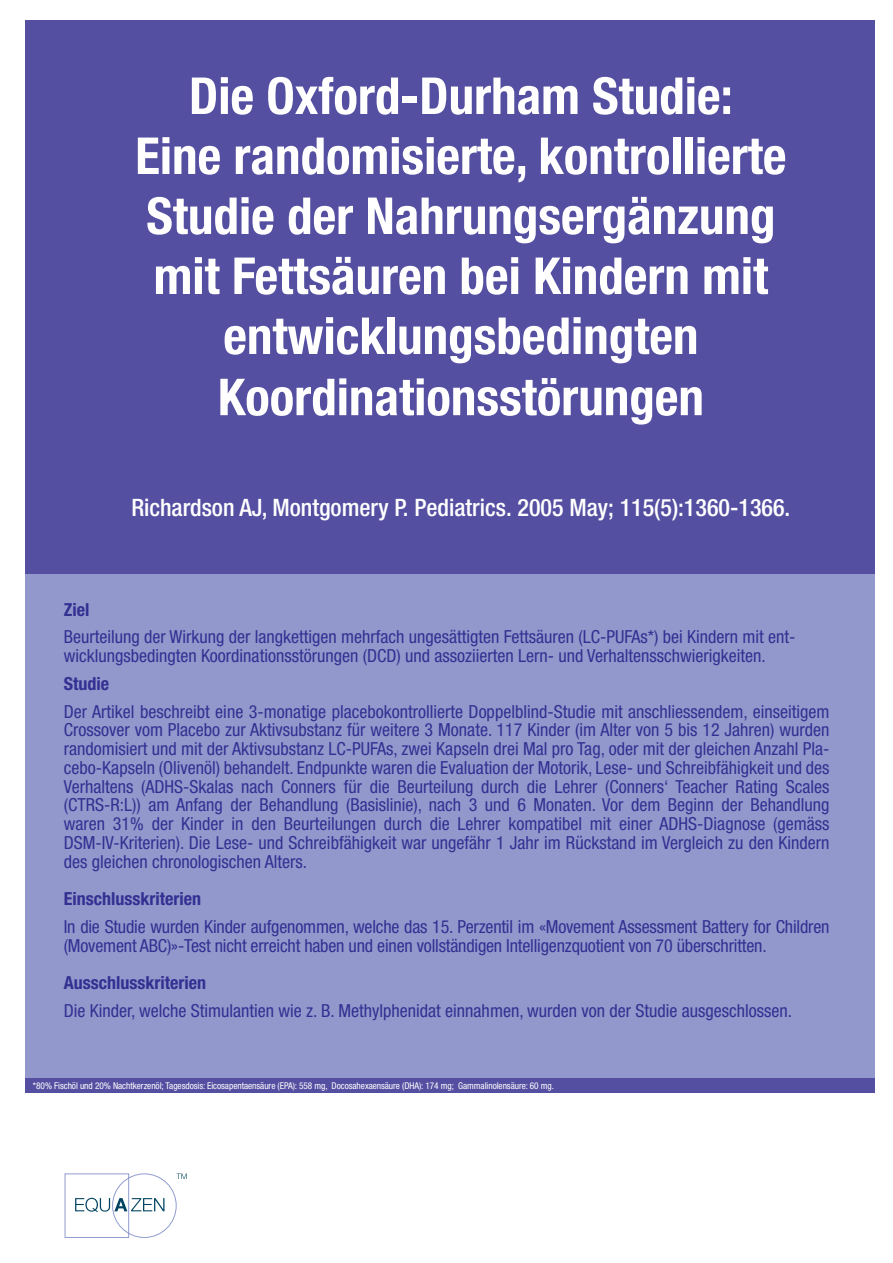
<style>
.page{position:relative;width:893px;height:1263px;background:#fff}
.page>*{position:absolute;margin:0;border:0;box-sizing:border-box;transform-origin:0 0}
.t1{font:700 condensed 51px/60.3px "Helvetica Neue";color:#fff;text-align:center}
.t2{font:500 condensed 24px "Helvetica Neue";color:#fff}
.t3{font:condensed 18px/18.8px "Helvetica Neue";color:#333092}
.t4{font:700 condensed 18px "Helvetica Neue";color:#333092}
.t5{font:condensed 9.3px "Helvetica Neue";letter-spacing:-.005em;color:#fff}
</style>
<div class="page">
<svg style="left:64px;top:1173px;width:123px;height:65px"></svg>
<div style="left:26px;top:20px;width:848px;height:1073px;background:#544fa1"></div>
<div style="left:26px;top:574px;width:848px;height:503px;background:#9398cc"></div>
<h1 class="t1" style="left:135px;top:70px;width:652px">Die Oxford-Durham Studie:<br>Eine randomisierte, kontrollierte<br>Studie der Nahrungsergänzung mit Fettsäuren bei Kindern mit entwicklungsbedingten<br>Koordinationsstörungen</h1>
<h2 class="t2" style="left:131px;top:499px;width:660px">Richardson AJ, Montgomery P. Pediatrics. 2005 May; 115(5):1360-1366.</h2>
<p class="t4" style="left:64px;top:603px;width:27px">Ziel</p>
<p class="t3" style="left:64px;top:629px;width:733px">Beurteilung der Wirkung der langkettigen mehrfach ungesättigten Fettsäuren (LC-PUFAs*) bei Kindern mit ent&shy;wicklungsbedingten Koordinationsstörungen (DCD) und assoziierten Lern- und Verhaltensschwierigkeiten.</p>
<p class="t4" style="left:64px;top:677px;width:47px">Studie</p>
<p class="t3" style="left:64px;top:703px;width:767px;text-align:justify">Der Artikel beschreibt eine 3-monatige placebokontrollierte Doppelblind-Studie mit anschliessendem, einseitigem Crossover vom Placebo zur Aktivsubstanz für weitere 3 Monate. 117 Kinder (im Alter von 5 bis 12 Jahren) wurden randomisiert und mit der Aktivsubstanz LC-PUFAs, zwei Kapseln drei Mal pro Tag, oder mit der gleichen Anzahl Pla&shy;cebo-Kapseln (Olivenöl) behandelt. Endpunkte waren die Evaluation der Motorik, Lese- und Schreibfähigkeit und des Verhaltens (ADHS-Skalas nach Conners für die Beurteilung durch die Lehrer (Conners‘ Teacher Rating Scales (CTRS-R:L)) am Anfang der Behandlung (Basislinie), nach 3 und 6 Monaten. Vor dem Beginn der Behandlung waren 31% der Kinder in den Beurteilungen durch die Lehrer kompatibel mit einer ADHS-Diagnose (gemäss DSM-IV-Kriterien). Die Lese- und Schreibfähigkeit war ungefähr 1 Jahr im Rückstand im Vergleich zu den Kindern des gleichen chronologischen Alters.</p>
<p class="t4" style="left:64px;top:892px;width:139px">Einschlusskriterien</p>
<p class="t3" style="left:64px;top:919px;width:767px">In die Studie wurden Kinder aufgenommen, welche das 15. Perzentil im «Movement Assessment Battery for Children (Movement ABC)»-Test nicht erreicht haben und einen vollständigen Intelligenzquotient von 70 überschritten.</p>
<p class="t4" style="left:64px;top:976px;width:144px">Ausschlusskriterien</p>
<p class="t3" style="left:64px;top:1003px;width:730px">Die Kinder, welche Stimulantien wie z. B. Methylphenidat einnahmen, wurden von der Studie ausgeschlossen.</p>
<p class="t5" style="left:33px;top:1083px;width:522px">*80% Fischöl und 20% Nachtkerzenöl; Tagesdosis: Eicosapentaensäure (EPA): 558 mg, Docosahexaensäure (DHA): 174 mg; Gammalinolensäure: 60 mg.</p>
</div>
